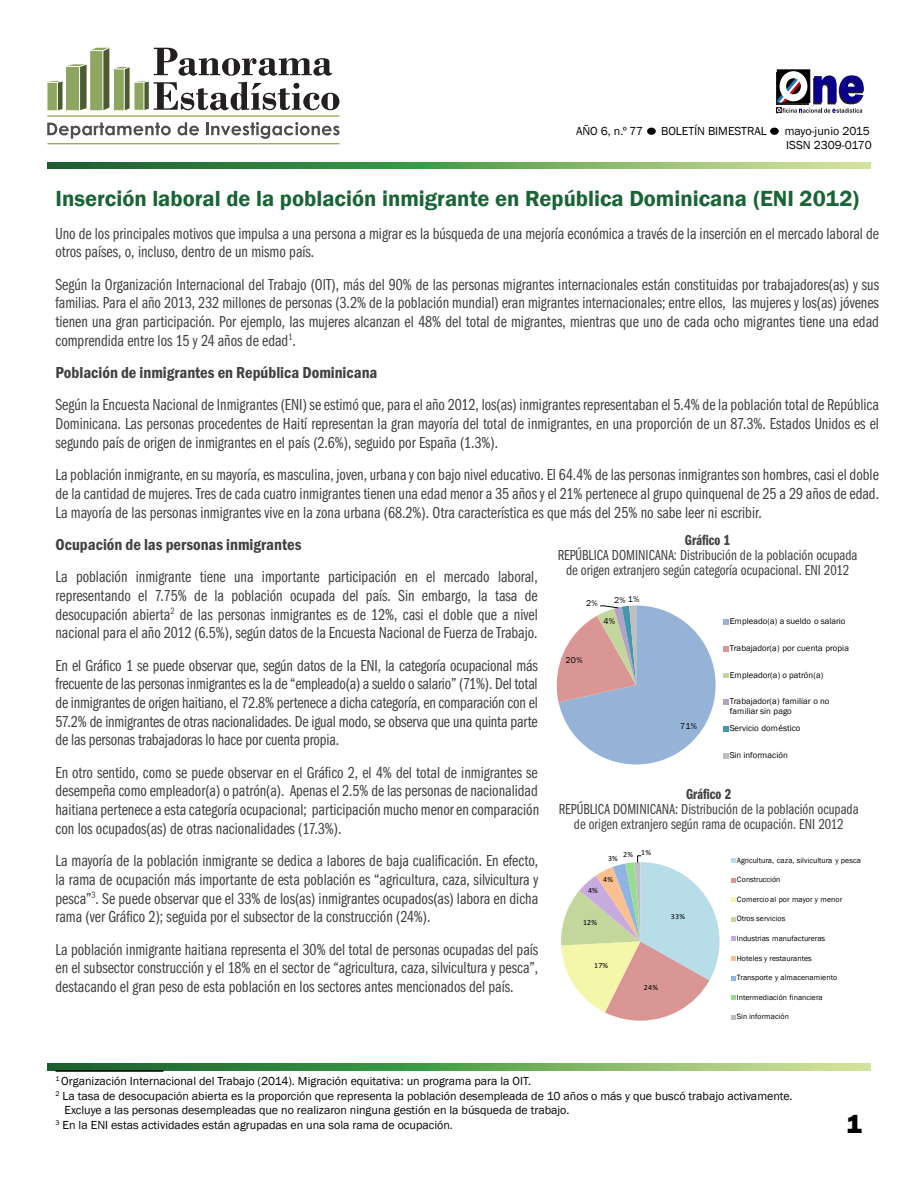
<style>
.page{position:relative;width:918px;height:1188px;background:#fff}
.page>*{position:absolute;margin:0;border:0;box-sizing:border-box;transform-origin:0 0}
.t1{font:800 27px "Franklin Gothic";color:#000}
.t2{font:600 22.5px "Franklin Gothic";color:#186434}
.t3{font:16.5px/18.8px "Franklin Got Itc TOT Boo Com";color:#414042;text-align:justify}
.t4{font:16.5px "Franklin Got Itc TOT Dem Con";color:#414042}
.t5{font:15px/15px "Franklin Got Itc TOT Boo Com";color:#414042;text-align:center}
.t6{font:15px "Franklin Got Itc TOT Dem Com";color:#414042}
.t7{font:12px "Franklin Gothic";color:#000}
.t8{font:10.8px "Franklin Gothic";letter-spacing:.015em;color:#000}
.t9{font:600 10.8px "Franklin Gothic";letter-spacing:-.01em;color:#000}
.t10{font:9.15px "Franklin Gothic";color:#000}
.t11{font:600 9.15px "Franklin Gothic";letter-spacing:.01em;color:#000}
.t12{font:8.7px/10.1px "Franklin Gothic";color:#000}
.t13{font:7.8px "Franklin Gothic";color:#000}
.t14{font:7.8px "Calibri";letter-spacing:.03em;color:#000}
</style>
<div class="page">
<div style="left:647px;top:128px;width:9px;height:7px;background:#000;border-radius:50%"></div>
<div style="left:770px;top:128px;width:9px;height:7px;background:#000;border-radius:50%"></div>
<svg style="left:47px;top:162px;width:824px;height:6px"></svg>
<svg style="left:47px;top:1064px;width:824px;height:6px"></svg>
<div style="left:776px;top:72px;width:33px;height:32px;background:#241f21"></div>
<div style="left:777px;top:70px;width:33px;height:33px;background:#000"></div>
<svg style="left:777px;top:71px;width:87px;height:42px"></svg>
<hr style="left:47px;top:115px;width:292px;height:2px;background:#94a861">
<hr style="left:47px;top:143px;width:292px;height:1px;background:#94a861">
<svg style="left:47px;top:122px;width:124px;height:17px"></svg>
<svg style="left:177px;top:122px;width:22px;height:13px"></svg>
<svg style="left:206px;top:122px;width:134px;height:17px"></svg>
<svg style="left:47px;top:47px;width:292px;height:64px"></svg>
<hr style="left:124px;top:69px;width:1px;height:41px;background:#fff">
<hr style="left:56px;top:1070px;width:108px;height:2px;background:#000">
<svg style="left:556px;top:605px;width:173px;height:160px"></svg>
<svg style="left:561px;top:855px;width:175px;height:166px"></svg>
<p class="t7" style="left:576px;top:123px;width:69px">AÑO 6, n.º 77</p>
<p class="t7" style="left:661px;top:123px;width:107px">BOLETÍN BIMESTRAL</p>
<p class="t7" style="left:785px;top:123px;width:87px">mayo-junio 2015</p>
<p class="t7" style="left:786px;top:138px;width:87px">ISSN 2309-0170</p>
<h2 class="t2" style="left:56px;top:185px;width:805px">Inserción laboral de la población inmigrante en República Dominicana (ENI 2012)</h2>
<p class="t3" style="left:56px;top:224px;width:825px">Uno de los principales motivos que impulsa a una persona a migrar es la búsqueda de una mejoría económica a través de la inserción en el mercado laboral de otros países, o, incluso, dentro de un mismo país.</p>
<p class="t3" style="left:56px;top:275px;width:825px">Según la Organización Internacional del Trabajo (OIT), más del 90% de las personas migrantes internacionales están constituidas por trabajadores(as) y sus familias. Para el año 2013, 232 millones de personas (3.2% de la población mundial) eran migrantes internacionales; entre ellos, las mujeres y los(as) jóvenes tienen una gran participación. Por ejemplo, las mujeres alcanzan el 48% del total de migrantes, mientras que uno de cada ocho migrantes tiene una edad comprendida entre los 15 y 24 años de edad<sup>1</sup>.</p>
<p class="t4" style="left:55px;top:363px;width:324px">Población de inmigrantes en República Dominicana</p>
<p class="t3" style="left:55px;top:396px;width:825px">Según la Encuesta Nacional de Inmigrantes (ENI) se estimó que, para el año 2012, los(as) inmigrantes representaban el 5.4% de la población total de República Dominicana. Las personas procedentes de Haití representan la gran mayoría del total de inmigrantes, en una proporción de un 87.3%. Estados Unidos es el segundo país de origen de inmigrantes en el país (2.6%), seguido por España (1.3%).</p>
<p class="t3" style="left:55px;top:465px;width:825px">La población inmigrante, en su mayoría, es masculina, joven, urbana y con bajo nivel educativo. El 64.4% de las personas inmigrantes son hombres, casi el doble de la cantidad de mujeres. Tres de cada cuatro inmigrantes tienen una edad menor a 35 años y el 21% pertenece al grupo quinquenal de 25 a 29 años de edad.<br>La mayoría de las personas inmigrantes vive en la zona urbana (68.2%). Otra característica es que más del 25% no sabe leer ni escribir.</p>
<p class="t4" style="left:55px;top:535px;width:247px">Ocupación de las personas inmigrantes</p>
<p class="t3" style="left:55px;top:567px;width:484px">La población inmigrante tiene una importante participación en el mercado laboral, representando el 7.75% de la población ocupada del país. Sin embargo, la tasa de desocupación abierta<sup>2</sup> de las personas inmigrantes es de 12%, casi el doble que a nivel nacional para el año 2012 (6.5%), según datos de la Encuesta Nacional de Fuerza de Trabajo.</p>
<p class="t3" style="left:55px;top:656px;width:484px">En el Gráfico 1 se puede observar que, según datos de la ENI, la categoría ocupacional más frecuente de las personas inmigrantes es la de “empleado(a) a sueldo o salario” (71%). Del total de inmigrantes de origen haitiano, el 72.8% pertenece a dicha categoría, en comparación con el 57.2% de inmigrantes de otras nacionalidades. De igual modo, se observa que una quinta parte de las personas trabajadoras lo hace por cuenta propia.</p>
<p class="t3" style="left:55px;top:763px;width:485px">En otro sentido, como se puede observar en el Gráfico 2, el 4% del total de inmigrantes se desempeña como empleador(a) o patrón(a). Apenas el 2.5% de las personas de nacionalidad haitiana pertenece a esta categoría ocupacional; participación mucho menor en comparación con los ocupados(as) de otras nacionalidades (17.3%).</p>
<p class="t3" style="left:55px;top:852px;width:484px">La mayoría de la población inmigrante se dedica a labores de baja cualificación. En efecto, la rama de ocupación más importante de esta población es “agricultura, caza, silvicultura y pesca”<sup>3</sup>. Se puede observar que el 33% de los(as) inmigrantes ocupados(as) labora en dicha rama (ver Gráfico 2); seguida por el subsector de la construcción (24%).</p>
<p class="t3" style="left:56px;top:940px;width:484px">La población inmigrante haitiana representa el 30% del total de personas ocupadas del país en el subsector construcción y el 18% en el sector de “agricultura, caza, silvicultura y pesca”, destacando el gran peso de esta población en los sectores antes mencionados del país.</p>
<p class="t6" style="left:685px;top:531px;width:47px">Gráfico 1</p>
<p class="t5" style="left:558px;top:547px;width:301px">REPÚBLICA DOMINICANA: Distribución de la población ocupada de origen extranjero según categoría ocupacional. ENI 2012</p>
<p class="t9" style="left:680px;top:555px;width:44px">Gráfico 1</p>
<p class="t8" style="left:551px;top:567px;width:303px">REPÚBLICA DOMINICANA: Distribución de la población ocupada de</p>
<p class="t12" style="left:730px;top:616px;width:117px">Empleado(a) a sueldo o salario</p>
<p class="t12" style="left:730px;top:643px;width:121px">Trabajador(a) por cuenta propia</p>
<p class="t12" style="left:730px;top:670px;width:95px">Empleador(a) o patrón(a)</p>
<p class="t12" style="left:730px;top:697px;width:101px">Trabajador(a) familiar o no familiar sin pago</p>
<p class="t12" style="left:730px;top:723px;width:72px">Servicio doméstico</p>
<p class="t12" style="left:730px;top:750px;width:59px">Sin información</p>
<p class="t6" style="left:686px;top:785px;width:47px">Gráfico 2</p>
<p class="t5" style="left:559px;top:802px;width:301px">REPÚBLICA DOMINICANA: Distribución de la población ocupada de origen extranjero según rama de ocupación. ENI 2012</p>
<p class="t12" style="left:614px;top:595px;width:27px">2% 1%</p>
<p class="t12" style="left:586px;top:598px;width:13px">2%</p>
<p class="t12" style="left:603px;top:617px;width:13px">4%</p>
<p class="t12" style="left:566px;top:656px;width:19px">20%</p>
<p class="t12" style="left:680px;top:721px;width:19px">71%</p>
<p class="t11" style="left:699px;top:811px;width:38px">Gráfico 2</p>
<p class="t10" style="left:579px;top:821px;width:277px">REPÚBLICA DOMINICANA: Distribución de la población ocupada de origen</p>
<p class="t13" style="left:737px;top:855px;width:125px">Agricultura, caza, silvicultura y pesca</p>
<p class="t13" style="left:737px;top:875px;width:45px">Construcción</p>
<p class="t13" style="left:737px;top:894px;width:107px">Comercio al por mayor y menor</p>
<p class="t13" style="left:737px;top:914px;width:50px">Otros servicios</p>
<p class="t13" style="left:737px;top:934px;width:90px">Industrias manufactureras</p>
<p class="t13" style="left:737px;top:953px;width:77px">Hoteles y restaurantes</p>
<p class="t13" style="left:737px;top:973px;width:102px">Transporte y almacenamiento</p>
<p class="t13" style="left:737px;top:992px;width:87px">Intermediación financiera</p>
<p class="t13" style="left:737px;top:1012px;width:54px">Sin información</p>
<p class="t14" style="left:623px;top:849px;width:30px">2% 1%</p>
<p class="t14" style="left:608px;top:853px;width:11px">3%</p>
<p class="t14" style="left:603px;top:875px;width:11px">4%</p>
<p class="t14" style="left:588px;top:885px;width:11px">4%</p>
<p class="t14" style="left:671px;top:911px;width:16px">33%</p>
<p class="t14" style="left:583px;top:918px;width:16px">12%</p>
<p class="t14" style="left:594px;top:961px;width:16px">17%</p>
<p class="t14" style="left:644px;top:983px;width:16px">24%</p>
<p class="t7" style="left:56px;top:1074px;width:477px"><sup>1</sup> Organización Internacional del Trabajo (2014). Migración equitativa: un programa para la OIT.</p>
<p class="t7" style="left:56px;top:1088px;width:739px"><sup>2</sup> La tasa de desocupación abierta es la proporción que representa la población desempleada de 10 años o más y que buscó trabajo activamente.</p>
<p class="t7" style="left:65px;top:1103px;width:507px">Excluye a las personas desempleadas que no realizaron ninguna gestión en la búsqueda de trabajo.</p>
<p class="t7" style="left:56px;top:1117px;width:399px"><sup>3</sup> En la ENI estas actividades están agrupadas en una sola rama de ocupación.</p>
<h1 class="t1" style="left:846px;top:1107px;width:17px">1</h1>
</div>
